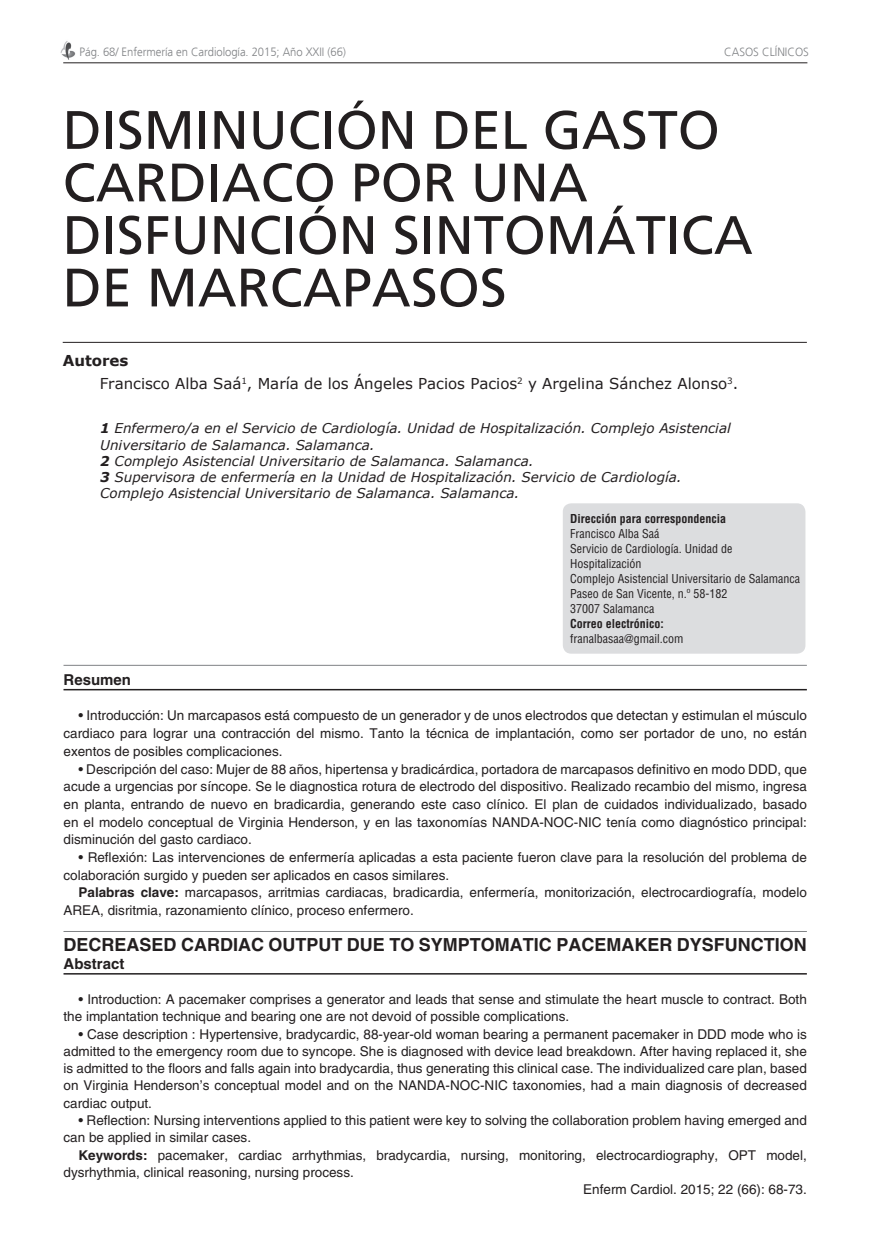
<style>
.page{position:relative;width:893px;height:1234px;background:#fff}
.page>*{position:absolute;margin:0;border:0;box-sizing:border-box;transform-origin:0 0}
.t1{font:54px/52.5px "Frutiger LT";color:#231f20}
.t2{font:700 18px "Helvetica LT Std";color:#231f20}
.t3{font:15px/22.5px "Verdana";color:#231f20}
.t4{font:700 15px "Helvetica LT Std";color:#231f20}
.t5{font:13.5px/17.7px "Helvetica LT Std";color:#231f20}
.t6{font:italic 13.5px/16.2px "Verdana";color:#231f20}
.t7{font:condensed 12px/15px "Helvetica LT Std";color:#231f20}
.t8{font:300 12px "Frutiger LT Std";letter-spacing:-.005em;color:#808285;scale:.94 1}
.t9{font:700 condensed 12px "Helvetica LT Std";color:#231f20}
.t10{font:300 12px "Frutiger LT Std";letter-spacing:-.005em;color:#808285;scale:.95 1}
.s1{font-weight:700}
</style>
<div class="page">
<img style="left:60px;top:41px;width:16px;height:18px">
<hr style="left:63px;top:63px;width:744px;height:1px;background:#231f20">
<div style="left:563px;top:503px;width:242px;height:150px;background:#dcdddf;border-radius:9px"></div>
<hr style="left:63px;top:342px;width:744px;height:1px;background:#231f20">
<hr style="left:64px;top:665px;width:743px;height:1px;background:#808285">
<hr style="left:64px;top:688px;width:743px;height:2px;background:#231f20">
<hr style="left:64px;top:931px;width:743px;height:1px;background:#808285">
<hr style="left:64px;top:972px;width:743px;height:2px;background:#231f20">
<p class="t8" style="left:80px;top:45px;width:285px">Pág. 68/ Enfermería en Cardiología. 2015; Año XXII (66)</p>
<p class="t10" style="left:724px;top:45px;width:91px">CASOS CLÍNICOS</p>
<h1 class="t1" style="left:63px;top:104px;width:692px">DISMINUCIÓN DEL GASTO<br>CARDIACO POR UNA<br>DISFUNCIÓN SINTOMÁTICA<br>DE MARCAPASOS</h1>
<p class="t3" style="left:100px;top:349px;width:640px;text-indent:-37px"><span class="s1">Autores<br></span>Francisco Alba Saá<sup>1</sup>, María de los Ángeles Pacios Pacios<sup>2</sup> y Argelina Sánchez Alonso<sup>3</sup>.</p>
<p class="t6" style="left:100px;top:420px;width:632px"><span class="s1">1</span> Enfermero/a en el Servicio de Cardiología. Unidad de Hospitalización. Complejo Asistencial Universitario de Salamanca. Salamanca.<br><span class="s1">2</span> Complejo Asistencial Universitario de Salamanca. Salamanca.<br><span class="s1">3</span> Supervisora de enfermería en la Unidad de Hospitalización. Servicio de Cardiología.<br>Complejo Asistencial Universitario de Salamanca. Salamanca.</p>
<p class="t9" style="left:570px;top:511px;width:157px">Dirección para correspondencia</p>
<p class="t7" style="left:570px;top:526px;width:231px">Francisco Alba Saá<br>Servicio de Cardiología. Unidad de<br>Hospitalización<br>Complejo Asistencial Universitario de Salamanca<br>Paseo de San Vicente, n.º 58-182<br>37007 Salamanca</p>
<p class="t9" style="left:570px;top:616px;width:95px">Correo electrónico:</p>
<p class="t7" style="left:570px;top:631px;width:115px">franalbasaa@gmail.com</p>
<p class="t4" style="left:64px;top:670px;width:69px">Resumen</p>
<p class="t5" style="left:64px;top:706px;width:745px;text-align:justify;text-indent:15px">• Introducción: Un marcapasos está compuesto de un generador y de unos electrodos que detectan y estimulan el músculo cardiaco para lograr una contracción del mismo. Tanto la técnica de implantación, como ser portador de uno, no están exentos de posibles complicaciones.</p>
<p class="t5" style="left:64px;top:759px;width:745px;text-align:justify;text-indent:15px">• Descripción del caso: Mujer de 88 años, hipertensa y bradicárdica, portadora de marcapasos definitivo en modo DDD, que acude a urgencias por síncope. Se le diagnostica rotura de electrodo del dispositivo. Realizado recambio del mismo, ingresa en planta, entrando de nuevo en bradicardia, generando este caso clínico. El plan de cuidados individualizado, basado en el modelo conceptual de Virginia Henderson, y en las taxonomías NANDA-NOC-NIC tenía como diagnóstico principal: disminución del gasto cardiaco.</p>
<p class="t5" style="left:64px;top:848px;width:745px;text-indent:15px">• Reflexión: Las intervenciones de enfermería aplicadas a esta paciente fueron clave para la resolución del problema de colaboración surgido y pueden ser aplicados en casos similares.</p>
<p class="t5" style="left:64px;top:883px;width:745px;text-indent:15px"><span class="s1">Palabras clave:</span> marcapasos, arritmias cardiacas, bradicardia, enfermería, monitorización, electrocardiografía, modelo<br>AREA, disritmia, razonamiento clínico, proceso enfermero.</p>
<h2 class="t2" style="left:64px;top:933px;width:745px">DECREASED CARDIAC OUTPUT DUE TO SYMPTOMATIC PACEMAKER DYSFUNCTION</h2>
<p class="t4" style="left:64px;top:954px;width:62px">Abstract</p>
<p class="t5" style="left:64px;top:990px;width:745px;line-height:17.2px;text-indent:15px">• Introduction: A pacemaker comprises a generator and leads that sense and stimulate the heart muscle to contract. Both the implantation technique and bearing one are not devoid of possible complications.</p>
<p class="t5" style="left:64px;top:1024px;width:745px;line-height:17.2px;text-align:justify;text-indent:15px">• Case description : Hypertensive, bradycardic, 88-year-old woman bearing a permanent pacemaker in DDD mode who is admitted to the emergency room due to syncope. She is diagnosed with device lead breakdown. After having replaced it, she is admitted to the floors and falls again into bradycardia, thus generating this clinical case. The individualized care plan, based on Virginia Henderson’s conceptual model and on the NANDA-NOC-NIC taxonomies, had a main diagnosis of decreased cardiac output.</p>
<p class="t5" style="left:64px;top:1111px;width:745px;line-height:17.2px;text-indent:15px">• Reflection: Nursing interventions applied to this patient were key to solving the collaboration problem having emerged and can be applied in similar cases.</p>
<p class="t5" style="left:79px;top:1145px;width:730px"><span class="s1">Keywords:</span> pacemaker, cardiac arrhythmias, bradycardia, nursing, monitoring, electrocardiography, OPT model,</p>
<p class="t5" style="left:64px;top:1162px;width:292px">dysrhythmia, clinical reasoning, nursing process.</p>
<p class="t5" style="left:583px;top:1180px;width:225px">Enferm Cardiol. 2015; 22 (66): 68-73.</p>
</div>
